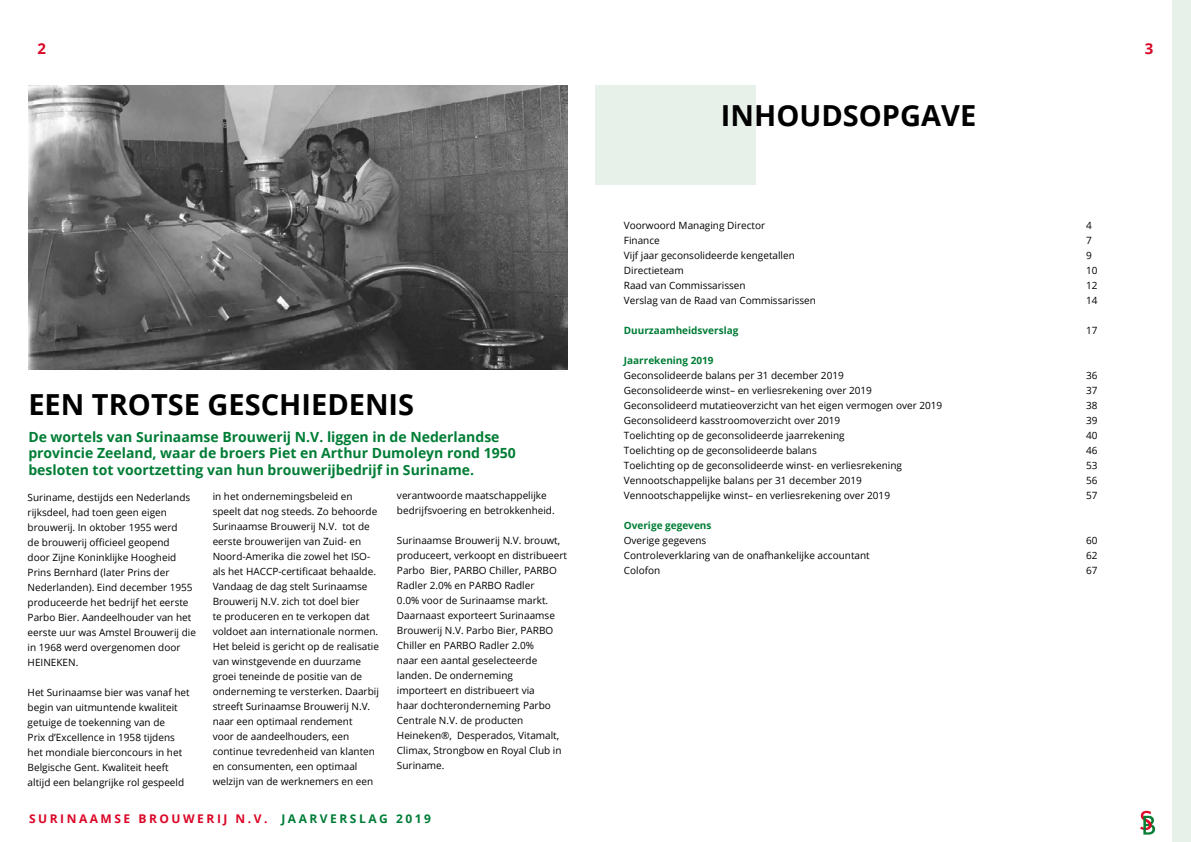
<style>
.page{position:relative;width:1191px;height:842px;background:#fff}
.page>*{position:absolute;margin:0;border:0;box-sizing:border-box;transform-origin:0 0}
.t1{font:700 29px "Open Sans";color:#000}
.t2{font:700 15px "Open Sans";color:#db0626}
.t3{font:700 14px/16.8px "Open Sans";color:#007d35}
.t4{font:700 12px "Open Sans";letter-spacing:.21em;color:#db0626}
.t5{font:10px/15px "Open Sans";color:#000}
.t6{font:700 10px "Open Sans";color:#007d35}
.t7{font:700 10px "Open Sans";color:#007c37}
.s1{color:#007c37}
</style>
<div class="page">
<svg style="left:1140px;top:811px;width:15px;height:24px"></svg>
<div style="left:595px;top:85px;width:160px;height:99px;background:#e7f0e9"></div>
<div style="left:1172px;top:0;width:19px;height:842px;background:#e7f0e9"></div>
<img style="left:28px;top:85px;width:539px;height:285px">
<h2 class="t2" style="left:37px;top:38px;width:10px">2</h2>
<h2 class="t2" style="left:1145px;top:38px;width:10px">3</h2>
<h1 class="t1" style="left:28px;top:384px;width:387px">EEN TROTSE GESCHIEDENIS</h1>
<h3 class="t3" style="left:28px;top:428px;width:489px">De wortels van Surinaamse Brouwerij N.V. liggen in de Nederlandse provincie Zeeland, waar de broers Piet en Arthur Dumoleyn rond 1950 besloten tot voortzetting van hun brouwerijbedrijf in Suriname.</h3>
<p class="t5" style="left:28px;top:489px;width:170px">Suriname, destijds een Nederlands rijksdeel, had toen geen eigen brouwerij. In oktober 1955 werd<br>de brouwerij officieel geopend<br>door Zijne Koninklijke Hoogheid<br>Prins Bernhard (later Prins der<br>Nederlanden). Eind december 1955 produceerde het bedrijf het eerste<br>Parbo Bier. Aandeelhouder van het eerste uur was Amstel Brouwerij die in 1968 werd overgenomen door<br>HEINEKEN.</p>
<p class="t5" style="left:28px;top:684px;width:164px">Het Surinaamse bier was vanaf het begin van uitmuntende kwaliteit getuige de toekenning van de<br>Prix d’Excellence in 1958 tijdens het mondiale bierconcours in het Belgische Gent. Kwaliteit heeft altijd een belangrijke rol gespeeld</p>
<p class="t5" style="left:213px;top:488px;width:168px">in het ondernemingsbeleid en speelt dat nog steeds. Zo behoorde<br>Surinaamse Brouwerij N.V. tot de eerste brouwerijen van Zuid- en<br>Noord-Amerika die zowel het ISO&shy;als het HACCP-certificaat behaalde.<br>Vandaag de dag stelt Surinaamse<br>Brouwerij N.V. zich tot doel bier<br>te produceren en te verkopen dat voldoet aan internationale normen.<br>Het beleid is gericht op de realisatie van winstgevende en duurzame groei teneinde de positie van de onderneming te versterken. Daarbij streeft Surinaamse Brouwerij N.V. naar een optimaal rendement<br>voor de aandeelhouders, een continue tevredenheid van klanten en consumenten, een optimaal welzijn van de werknemers en een</p>
<p class="t5" style="left:397px;top:487px;width:159px">verantwoorde maatschappelijke bedrijfsvoering en betrokkenheid.</p>
<p class="t5" style="left:397px;top:532px;width:172px">Surinaamse Brouwerij N.V. brouwt, produceert, verkoopt en distribueert<br>Parbo Bier, PARBO Chiller, PARBO<br>Radler 2.0% en PARBO Radler<br>0.0% voor de Surinaamse markt.<br>Daarnaast exporteert Surinaamse<br>Brouwerij N.V. Parbo Bier, PARBO<br>Chiller en PARBO Radler 2.0%<br>naar een aantal geselecteerde landen. De onderneming<br>importeert en distribueert via<br>haar dochteronderneming Parbo<br>Centrale N.V. de producten<br>Heineken®, Desperados, Vitamalt,<br>Climax, Strongbow en Royal Club in<br>Suriname.</p>
<p class="t4" style="left:29px;top:810px;width:403px">SURINAAMSE BROUWERIJ N.V. <span class="s1">JAARVERSLAG 2019</span></p>
<h1 class="t1" style="left:721px;top:95px;width:257px">INHOUDSOPGAVE</h1>
<p class="t5" style="left:624px;top:217px;width:194px">Voorwoord Managing Director<br>Finance<br>Vijf jaar geconsolideerde kengetallen<br>Directieteam<br>Raad van Commissarissen<br>Verslag van de Raad van Commissarissen</p>
<p class="t7" style="left:624px;top:323px;width:116px">Duurzaamheidsverslag</p>
<p class="t6" style="left:624px;top:353px;width:91px">Jaarrekening 2019</p>
<p class="t5" style="left:624px;top:367px;width:320px">Geconsolideerde balans per 31 december 2019<br>Geconsolideerde winst– en verliesrekening over 2019<br>Geconsolideerd mutatieoverzicht van het eigen vermogen over 2019<br>Geconsolideerd kasstroomoverzicht over 2019<br>Toelichting op de geconsolideerde jaarrekening<br>Toelichting op de geconsolideerde balans<br>Toelichting op de geconsolideerde winst- en verliesrekening Vennootschappelijke balans per 31 december 2019<br>Vennootschappelijke winst– en verliesrekening over 2019</p>
<p class="t6" style="left:624px;top:518px;width:89px">Overige gegevens</p>
<p class="t5" style="left:624px;top:532px;width:247px">Overige gegevens<br>Controleverklaring van de onafhankelijke accountant<br>Colofon</p>
<p class="t5" style="left:1086px;top:217px;width:13px">4<br>7<br>9<br>10<br>12<br>14</p>
<p class="t5" style="left:1086px;top:322px;width:13px">17</p>
<p class="t5" style="left:1086px;top:367px;width:13px;text-align:justify">36<br>37<br>38<br>39<br>40<br>46<br>53<br>56<br>57</p>
<p class="t5" style="left:1086px;top:532px;width:13px;text-align:justify">60<br>62<br>67</p>
</div>
